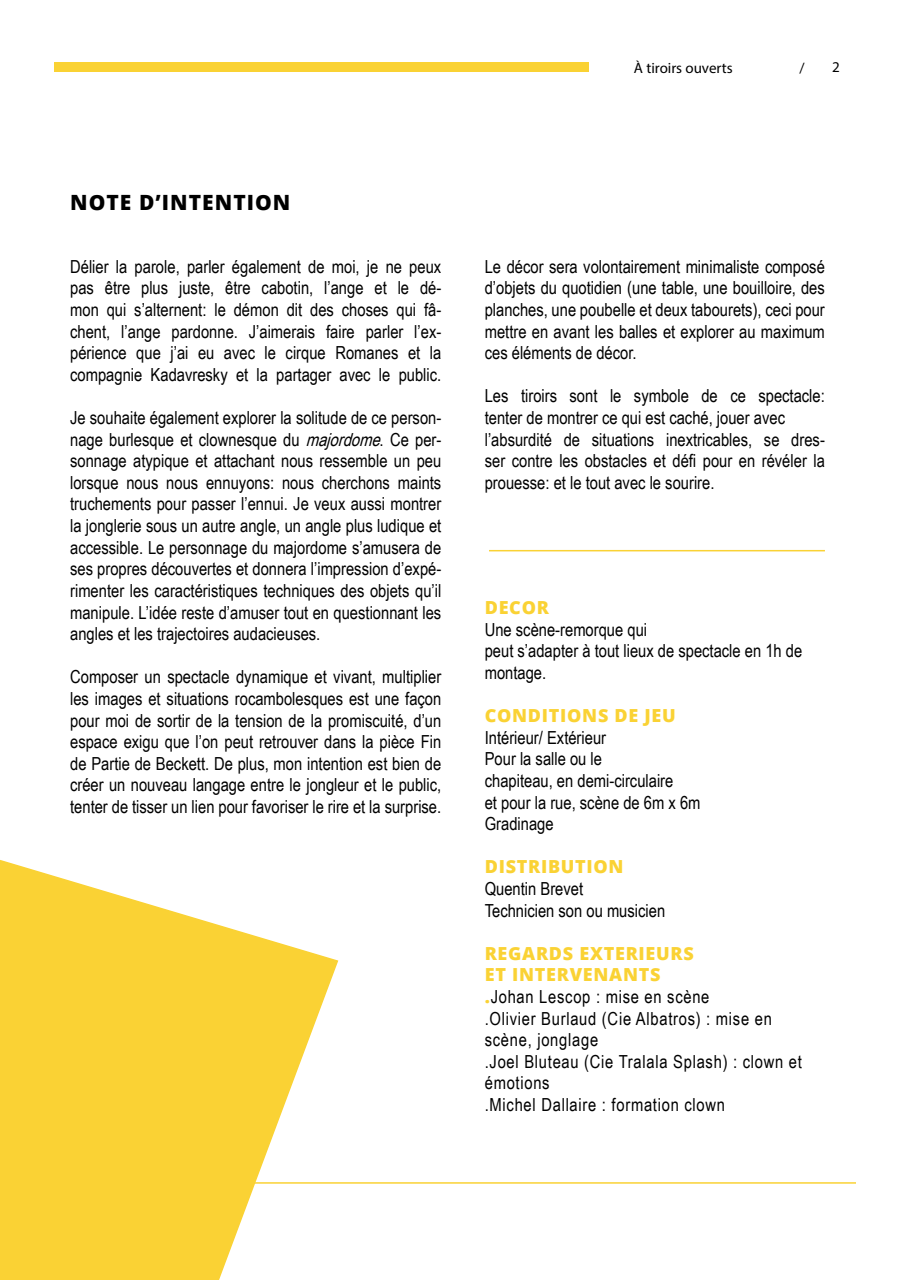
<style>
.page{position:relative;width:910px;height:1280px;background:#fff}
.page>*{position:absolute;margin:0;border:0;box-sizing:border-box;transform-origin:0 0}
.t1{font:800 21px "Open Sans";letter-spacing:.05em;color:#000}
.t2{font:18px/21.6px "Arial Narrow";color:#000;text-align:justify}
.t3{font:18px/21.6px "Arial Narrow";letter-spacing:.04em;color:#000}
.t4{font:800 18px/21.6px "Open Sans";letter-spacing:.04em;color:#fad234}
.t5{font:15px "Myriad Pro";color:#000}
.s1{font-style:italic}
.s2{font-family:"Open Sans";font-weight:800;color:#fad234}
</style>
<div class="page">
<div style="left:54px;top:62px;width:535px;height:10px;background:#fad234"></div>
<hr style="left:489px;top:550px;width:336px;height:1px;background:#fad234">
<hr style="left:71px;top:1182px;width:785px;height:2px;background:#fad234">
<svg style="left:0;top:860px;width:339px;height:420px"></svg>
<p class="t5" style="left:634px;top:59px;width:100px">À tiroirs ouverts</p>
<p class="t5" style="left:799px;top:59px;width:7px">/</p>
<p class="t5" style="left:832px;top:58px;width:9px">2</p>
<p class="t1" style="left:70px;top:186px;width:222px">NOTE D’INTENTION</p>
<p class="t2" style="left:70px;top:255px;width:373px">Délier la parole, parler également de moi, je ne peux pas être plus juste, être cabotin, l’ange et le dé&shy;mon qui s’alternent: le démon dit des choses qui fâ&shy;chent, l’ange pardonne. J’aimerais faire parler l’ex&shy;périence que j’ai eu avec le cirque Romanes et la compagnie Kadavresky et la partager avec le public.</p>
<p class="t2" style="left:70px;top:406px;width:373px">Je souhaite également explorer la solitude de ce person&shy;nage burlesque et clownesque du <span class="s1">majordome</span>. Ce per&shy;sonnage atypique et attachant nous ressemble un peu lorsque nous nous ennuyons: nous cherchons maints truchements pour passer l’ennui. Je veux aussi montrer la jonglerie sous un autre angle, un angle plus ludique et accessible. Le personnage du majordome s’amusera de ses propres découvertes et donnera l’impression d’expé&shy;rimenter les caractéristiques techniques des objets qu’il manipule. L’idée reste d’amuser tout en questionnant les angles et les trajectoires audacieuses.</p>
<p class="t2" style="left:70px;top:665px;width:373px">Composer un spectacle dynamique et vivant, multiplier les images et situations rocambolesques est une façon pour moi de sortir de la tension de la promiscuité, d’un espace exigu que l’on peut retrouver dans la pièce Fin de Partie de Beckett. De plus, mon intention est bien de créer un nouveau langage entre le jongleur et le public, tenter de tisser un lien pour favoriser le rire et la surprise.</p>
<p class="t2" style="left:485px;top:255px;width:342px">Le décor sera volontairement minimaliste composé d’objets du quotidien (une table, une bouilloire, des planches, une poubelle et deux tabourets), ceci pour mettre en avant les balles et explorer au maximum ces éléments de décor.</p>
<p class="t2" style="left:485px;top:385px;width:342px;text-align:left">Les tiroirs sont le symbole de ce spectacle: tenter de montrer ce qui est caché, jouer avec l’absurdité de situations inextricables, se dres&shy;ser contre les obstacles et défi pour en révéler la prouesse: et le tout avec le sourire.</p>
<p class="t4" style="left:485px;top:596px;width:66px">DECOR</p>
<p class="t2" style="left:485px;top:618px;width:319px;text-align:left">Une scène-remorque qui<br>peut s’adapter à tout lieux de spectacle en 1h de montage.</p>
<p class="t4" style="left:485px;top:704px;width:192px">CONDITIONS DE JEU</p>
<p class="t2" style="left:485px;top:726px;width:217px;text-align:left">Intérieur/ Extérieur<br>Pour la salle ou le<br>chapiteau, en demi-circulaire<br>et pour la rue, scène de 6m x 6m<br>Gradinage</p>
<p class="t4" style="left:485px;top:855px;width:140px">DISTRIBUTION</p>
<p class="t2" style="left:485px;top:877px;width:182px">Quentin Brevet<br>Technicien son ou musicien</p>
<p class="t4" style="left:485px;top:941px;width:211px">REGARDS EXTERIEURS<br>ET INTERVENANTS</p>
<p class="t3" style="left:485px;top:985px;width:319px"><span class="s2">.</span>Johan Lescop : mise en scène<br>.Olivier Burlaud (Cie Albatros) : mise en scène, jonglage<br>.Joel Bluteau (Cie Tralala Splash) : clown et émotions<br>.Michel Dallaire : formation clown</p>
</div>
